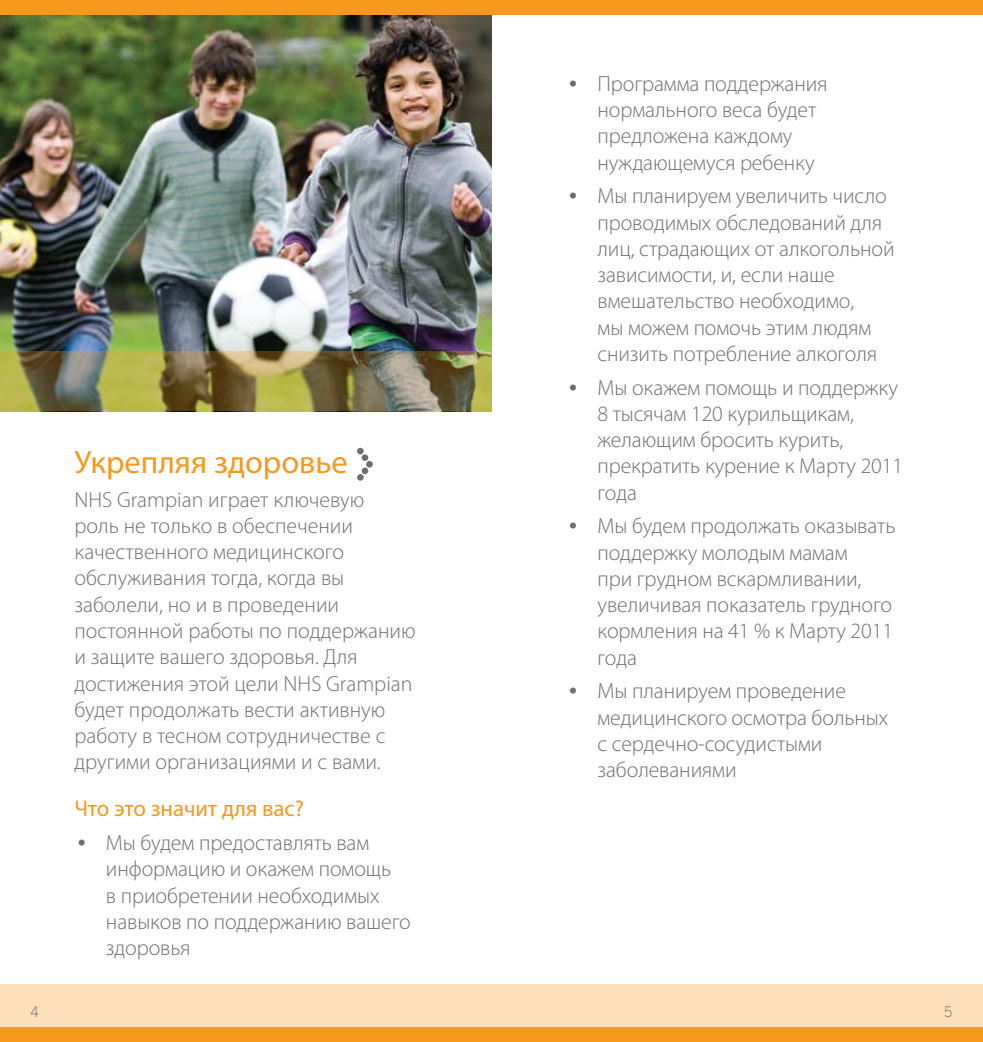
<style>
.page{position:relative;width:983px;height:1042px;background:#fff}
.page>*{position:absolute;margin:0;border:0;box-sizing:border-box;transform-origin:0 0}
.t1{font:32.38px "Myriad Pro";color:#f8981d}
.t2{font:22.75px "Myriad Pro";color:#f8981d}
.t3{font:300 21.88px/26.2px "Myriad Pro";letter-spacing:-.005em;color:#6d6f71}
.t4{font:100 15.75px "News Gothic Com";color:#6d6f71}
.s1{font-family:"Praxis EF"}
</style>
<div class="page">
<svg style="left:0;top:984px;width:982px;height:58px;background:#facd92"></svg>
<img style="left:0;top:15px;width:491px;height:337px">
<img style="left:0;top:352px;width:491px;height:59px">
<div style="left:0;top:0;width:982px;height:15px;background:#f8981d"></div>
<svg style="left:357px;top:448px;width:16px;height:33px"></svg>
<h1 class="t1" style="left:74px;top:442px;width:275px">Укрепляя здоровье</h1>
<p class="t3" style="left:74px;top:486px;width:342px">NHS Grampian играет ключевую<br>роль не только в обеспечении качественного медицинского обслуживания тогда, когда вы заболели, но и в проведении постоянной работы по поддержанию и защите вашего здоровья. Для достижения этой цели NHS Grampian будет продолжать вести активную работу в тесном сотрудничестве с другими организациями и с вами.</p>
<p class="t2" style="left:74px;top:795px;width:231px">Что это значит для вас?</p>
<p class="t3" style="left:106px;top:829px;width:306px;text-indent:-32px"><span class="s1">•</span> Мы будем предоставлять вам информацию и окажем помощь<br>в приобретении необходимых навыков по поддержанию вашего здоровья</p>
<p class="t3" style="left:597px;top:70px;width:231px;text-indent:-32px"><span class="s1">•</span> Программа поддержания нормального веса будет предложена каждому нуждающемуся ребенку</p>
<p class="t3" style="left:597px;top:183px;width:298px;text-indent:-32px"><span class="s1">•</span> Мы планируем увеличить число проводимых обследований для лиц, страдающих от алкогольной зависимости, и, если наше вмешательство необходимо,<br>мы можем помочь этим людям снизить потребление алкоголя</p>
<p class="t3" style="left:597px;top:374px;width:307px;text-indent:-32px"><span class="s1">•</span> Мы окажем помощь и поддержку<br>8 тысячам 120 курильщикам, желающим бросить курить, прекратить курение к Марту 2011 года</p>
<p class="t3" style="left:597px;top:513px;width:299px;text-indent:-32px"><span class="s1">•</span> Мы будем продолжать оказывать поддержку молодым мамам<br>при грудном вскармливании, увеличивая показатель грудного кормления на 41 % к Марту 2011 года</p>
<p class="t3" style="left:597px;top:677px;width:292px;text-indent:-32px"><span class="s1">•</span> Мы планируем проведение медицинского осмотра больных с сердечно-сосудистыми заболеваниями</p>
<p class="t4" style="left:30px;top:1003px;width:10px">4</p>
<p class="t4" style="left:943px;top:1003px;width:10px">5</p>
</div>
